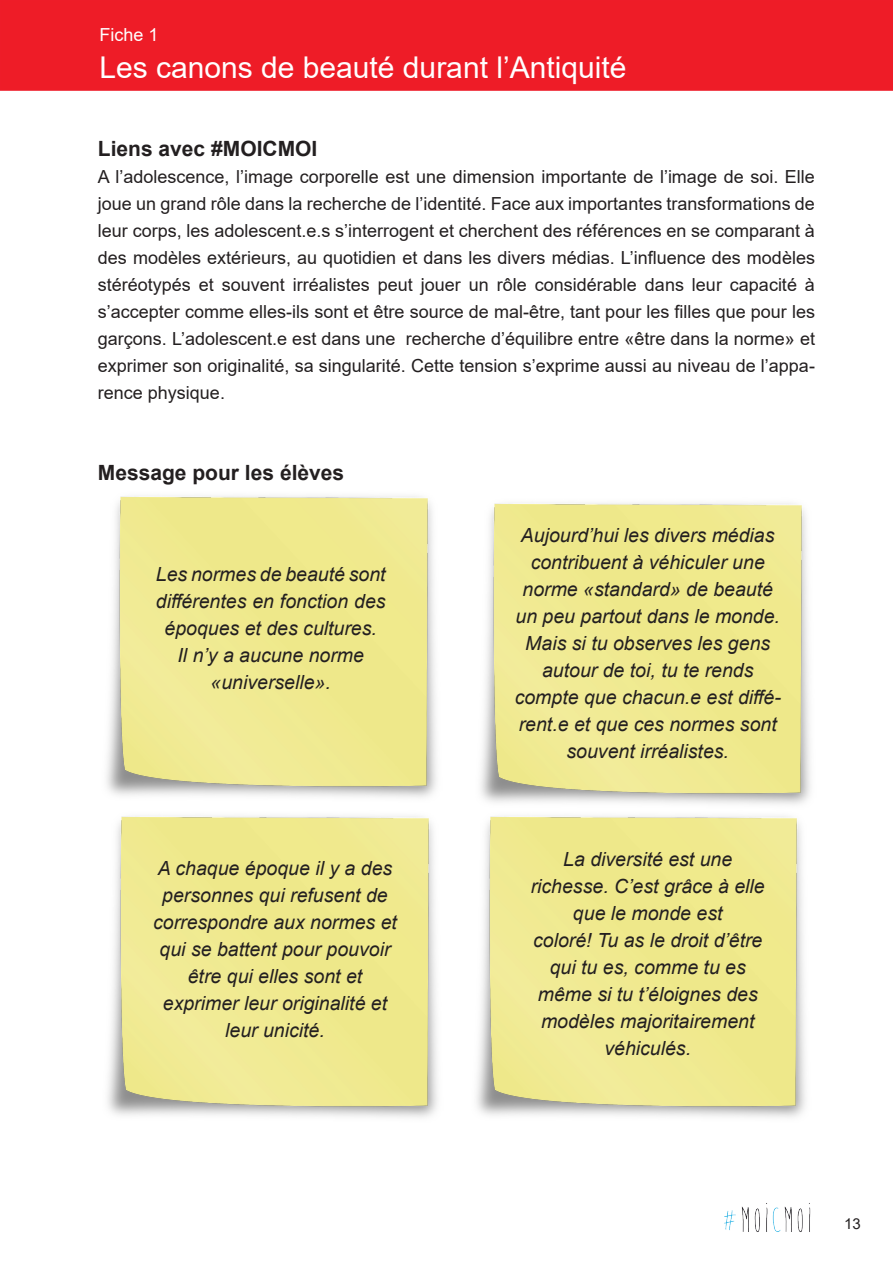
<style>
.page{position:relative;width:893px;height:1263px;background:#fff}
.page>*{position:absolute;margin:0;border:0;box-sizing:border-box;transform-origin:0 0}
.t1{font:30px "Arial";color:#fff}
.t2{font:700 21px "Arial";color:#231f20}
.t3{font:italic 19.5px/27px "Arial";color:#231f20;text-align:center}
.t4{font:18px/27px "Arial";color:#231f20;text-align:justify}
.t5{font:18px "Arial";color:#fff}
.t6{font:15px "Arial";color:#231f20}
</style>
<div class="page">
<img style="left:724px;top:1203px;width:87px;height:29px">
<div style="left:0;top:0;width:893px;height:91px;background:#ee1c27"></div>
<img style="left:476px;top:816px;width:330px;height:302px">
<img style="left:107px;top:816px;width:331px;height:302px">
<img style="left:480px;top:503px;width:331px;height:302px">
<img style="left:106px;top:496px;width:331px;height:302px">
<p class="t5" style="left:99px;top:23px;width:61px">Fiche 1</p>
<h1 class="t1" style="left:99px;top:46px;width:528px">Les canons de beauté durant l’Antiquité</h1>
<p class="t2" style="left:98px;top:133px;width:221px">Liens avec #MOICMOI</p>
<p class="t4" style="left:98px;top:163px;width:719px">A l’adolescence, l’image corporelle est une dimension importante de l’image de soi. Elle joue un grand rôle dans la recherche de l’identité. Face aux importantes transformations de leur corps, les adolescent.e.s s’interrogent et cherchent des références en se comparant à des modèles extérieurs, au quotidien et dans les divers médias. L’influence des modèles stéréotypés et souvent irréalistes peut jouer un rôle considérable dans leur capacité à s’accepter comme elles-ils sont et être source de mal-être, tant pour les filles que pour les garçons. L’adolescent.e est dans une recherche d’équilibre entre «être dans la norme» et exprimer son originalité, sa singularité. Cette tension s’exprime aussi au niveau de l’appa&shy;rence physique.</p>
<p class="t2" style="left:98px;top:457px;width:248px">Message pour les élèves</p>
<p class="t3" style="left:156px;top:561px;width:231px">Les normes de beauté sont différentes en fonction des époques et des cultures.<br>Il n’y a aucune norme «universelle».</p>
<p class="t3" style="left:153px;top:855px;width:245px">A chaque époque il y a des personnes qui refusent de correspondre aux normes et qui se battent pour pouvoir être qui elles sont et exprimer leur originalité et leur unicité.</p>
<p class="t3" style="left:515px;top:522px;width:268px">Aujourd’hui les divers médias contribuent à véhiculer une norme «standard» de beauté un peu partout dans le monde.<br>Mais si tu observes les gens autour de toi, tu te rends compte que chacun.e est diffé&shy;rent.e et que ces normes sont souvent irréalistes.</p>
<p class="t3" style="left:531px;top:846px;width:236px">La diversité est une richesse. C’est grâce à elle que le monde est<br>coloré! Tu as le droit d’être qui tu es, comme tu es même si tu t’éloignes des modèles majoritairement véhiculés.</p>
<p class="t6" style="left:844px;top:1214px;width:18px">13</p>
</div>
